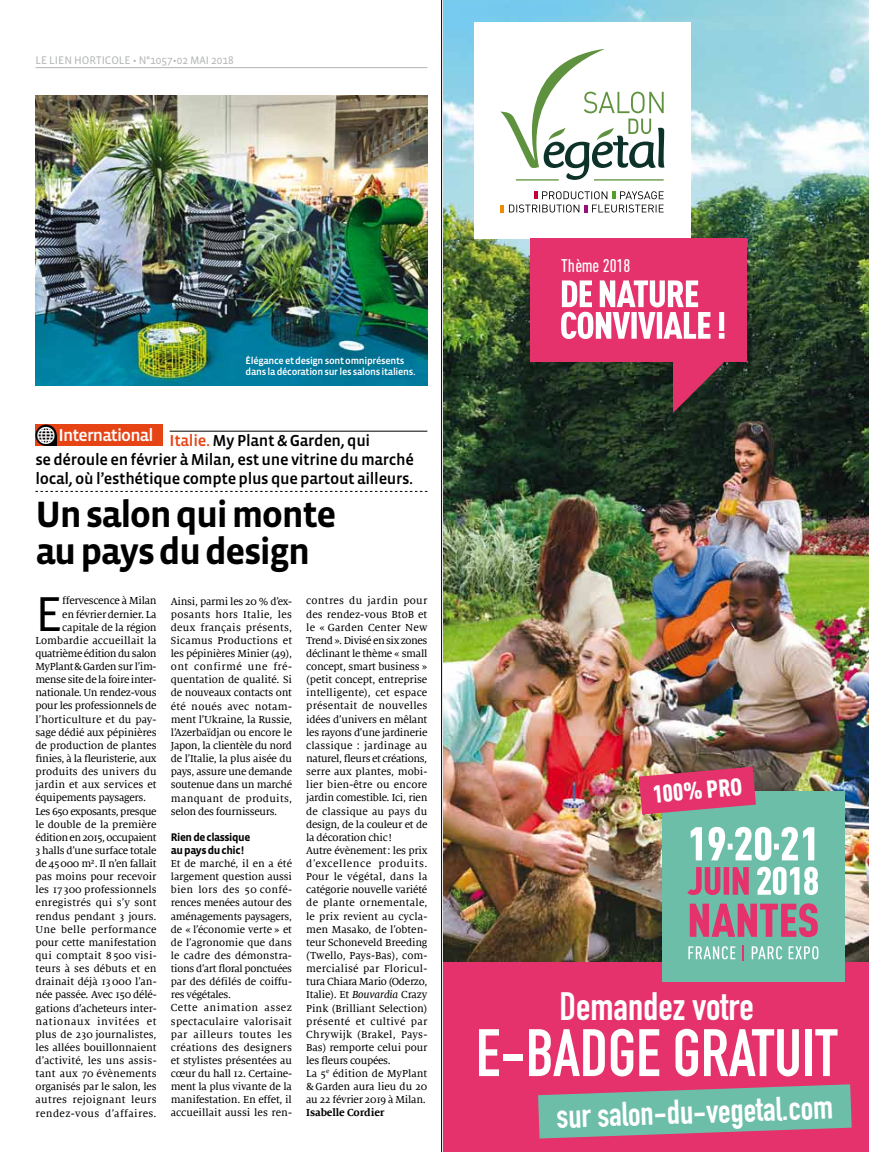
<style>
.page{position:relative;width:869px;height:1152px;background:#fff}
.page>*{position:absolute;margin:0;border:0;box-sizing:border-box;transform-origin:0 0}
.t1{font:700 65.88px "DIN Condensed";color:#fff}
.t2{font:50.12px "Vista Sans";color:#000}
.t3{font:700 39px "DIN Condensed";color:#fff}
.t4{font:700 37.5px/37.5px "Vista Sans";letter-spacing:-.04em;color:#000}
.t5{font:700 33.88px "DIN Condensed";color:#fff}
.t6{font:900 24.12px "DIN Cond";color:#fff}
.t7{font:500 18.12px "DIN Cond";color:#fff}
.t8{font:17.5px "Vista Sans Med";letter-spacing:-.05em;color:#fff}
.t9{font:16.25px/18.8px "Vista Sans Med";letter-spacing:-.02em;color:#000}
.t10{font:11.25px/13.1px "Milo Serif Text";letter-spacing:-.005em;color:#000;text-align:justify}
.t11{font:11.25px "Milo Serif Text";letter-spacing:-.025em;color:#000}
.t12{font:11.25px "Milo Serif Text";letter-spacing:-.035em;color:#000}
.t13{font:11.25px "Milo Serif Text";letter-spacing:.015em;color:#000}
.t14{font:11.25px "Milo Serif Text";letter-spacing:.025em;color:#000}
.t15{font:11.25px "Vista Sans";color:#b1b3b4}
.t16{font:700 11.25px/13.1px "Vista Sans";letter-spacing:-.04em;color:#000}
.t17{font:11.25px "Milo Serif Text";letter-spacing:-.04em;color:#000}
.t18{font:11.25px "Milo Serif Text";letter-spacing:-.03em;color:#000}
.t19{font:11.25px "Milo Serif Text";letter-spacing:.035em;color:#000}
.t20{font:11.25px "Milo Serif Text";letter-spacing:.05em;color:#000}
.t21{font:700 11.25px "Milo Serif";letter-spacing:-.01em;color:#000}
.t22{font:11.12px/13.1px "Milo Serif Text";letter-spacing:-.025em;color:#000;text-align:justify}
.t23{font:10px/11.2px "Vista Sans Med";letter-spacing:-.03em;color:#fff}
.s1{color:#e64415}
.s2{font-family:"Milo Serif Text Ita"}
</style>
<div class="page">
<hr style="left:35px;top:67px;width:392px;height:1px;background:#b1b3b4">
<img style="left:35px;top:96px;width:392px;height:289px">
<hr style="left:169px;top:431px;width:258px;height:1px;background:#000">
<svg style="left:35px;top:491px;width:392px;height:1px"></svg>
<div style="left:35px;top:424px;width:127px;height:22px;background:#e64415"></div>
<hr style="left:441px;top:0;width:1px;height:1152px;background:#000">
<div style="left:443px;top:958px;width:425px;height:194px;background:#e5316c"></div>
<img style="left:443px;top:0;width:425px;height:962px">
<div style="left:474px;top:23px;width:216px;height:216px;background:#fff"></div>
<svg style="left:500px;top:49px;width:164px;height:131px"></svg>
<svg style="left:500px;top:191px;width:163px;height:21px"></svg>
<div style="left:530px;top:239px;width:216px;height:123px;background:#e5316c"></div>
<svg style="left:672px;top:362px;width:54px;height:51px;background:#7a2d43"></svg>
<svg style="left:561px;top:280px;width:163px;height:59px"></svg>
<div style="left:661px;top:792px;width:183px;height:190px;background:#6dbea9"></div>
<svg style="left:638px;top:766px;width:117px;height:48px;background:#d04970"></svg>
<svg style="left:751px;top:946px;width:67px;height:13px"></svg>
<svg style="left:742px;top:945px;width:1px;height:15px"></svg>
<svg style="left:688px;top:946px;width:47px;height:13px"></svg>
<svg style="left:689px;top:903px;width:128px;height:34px"></svg>
<svg style="left:757px;top:866px;width:60px;height:29px"></svg>
<svg style="left:687px;top:867px;width:61px;height:28px"></svg>
<svg style="left:690px;top:827px;width:124px;height:33px"></svg>
<svg style="left:538px;top:1084px;width:313px;height:54px"></svg>
<svg style="left:35px;top:424px;width:22px;height:22px"></svg>
<p class="t15" style="left:35px;top:54px;width:200px">LE LIEN HORTICOLE • N°1057•02 MAI 2018</p>
<p class="t23" style="left:245px;top:355px;width:171px">Élégance et design sont omniprésents dans la décoration sur les salons italiens.</p>
<h3 class="t8" style="left:58px;top:426px;width:96px">International</h3>
<h3 class="t9" style="left:35px;top:432px;width:380px;text-indent:134px"><span class="s1">Italie.</span> My Plant &amp; Garden, qui<br>se déroule en février à Milan, est une vitrine du marché local, où l’esthétique compte plus que partout ailleurs.</h3>
<h3 class="t4" style="left:35px;top:496px;width:302px">Un salon qui monte au pays du design</h3>
<h2 class="t2" style="left:35px;top:588px;width:29px">E</h2>
<p class="t11" style="left:62px;top:595px;width:96px">ffervescence à Milan</p>
<p class="t11" style="left:62px;top:608px;width:96px">en février dernier. La</p>
<p class="t10" style="left:62px;top:621px;width:96px">capitale de la région</p>
<p class="t10" style="left:35px;top:634px;width:122px">Lombardie accueillait la</p>
<p class="t12" style="left:35px;top:647px;width:123px">quatrième édition du salon</p>
<p class="t18" style="left:35px;top:660px;width:123px">MyPlant&amp;Garden sur l’im-</p>
<p class="t12" style="left:35px;top:673px;width:123px">mense site de la foire inter-</p>
<p class="t11" style="left:35px;top:687px;width:123px">nationale. Un rendez-vous</p>
<p class="t11" style="left:35px;top:700px;width:123px">pour les professionnels de</p>
<p class="t10" style="left:35px;top:712px;width:123px">l’horticulture et du pay-</p>
<p class="t10" style="left:35px;top:726px;width:123px">sage dédié aux pépinières</p>
<p class="t10" style="left:35px;top:739px;width:122px">de production de plantes</p>
<p class="t11" style="left:35px;top:752px;width:123px">finies, à la fleuristerie, aux</p>
<p class="t10" style="left:35px;top:765px;width:123px">produits des univers du</p>
<p class="t10" style="left:35px;top:778px;width:123px">jardin et aux services et</p>
<p class="t11" style="left:35px;top:792px;width:112px">équipements paysagers.</p>
<p class="t12" style="left:35px;top:805px;width:122px">Les 650 exposants, presque</p>
<p class="t10" style="left:35px;top:817px;width:123px">le double de la première</p>
<p class="t17" style="left:35px;top:831px;width:122px">édition en 2015, occupaient</p>
<p class="t11" style="left:35px;top:844px;width:123px">3 halls d’une surface totale</p>
<p class="t11" style="left:35px;top:857px;width:123px">de 45000 m². Il n’en fallait</p>
<p class="t10" style="left:35px;top:870px;width:122px">pas moins pour recevoir</p>
<p class="t10" style="left:35px;top:883px;width:123px">les 17 300 professionnels</p>
<p class="t13" style="left:35px;top:897px;width:123px">enregistrés qui s’y sont</p>
<p class="t10" style="left:35px;top:909px;width:123px">rendus pendant 3 jours.</p>
<p class="t14" style="left:35px;top:923px;width:123px">Une belle performance</p>
<p class="t10" style="left:35px;top:936px;width:123px">pour cette manifestation</p>
<p class="t13" style="left:35px;top:949px;width:123px">qui comptait 8 500 visi-</p>
<p class="t10" style="left:35px;top:962px;width:122px">teurs à ses débuts et en</p>
<p class="t10" style="left:35px;top:975px;width:123px">drainait déjà 13000 l’an-</p>
<p class="t10" style="left:35px;top:988px;width:123px">née passée. Avec 150 délé-</p>
<p class="t10" style="left:35px;top:1001px;width:123px">gations d’acheteurs inter-</p>
<p class="t20" style="left:35px;top:1015px;width:123px">nationaux invitées et</p>
<p class="t10" style="left:35px;top:1027px;width:123px">plus de 230 journalistes,</p>
<p class="t10" style="left:35px;top:1041px;width:122px">les allées bouillonnaient</p>
<p class="t10" style="left:35px;top:1054px;width:123px">d’activité, les uns assis-</p>
<p class="t10" style="left:35px;top:1067px;width:123px">tant aux 70 évènements</p>
<p class="t10" style="left:35px;top:1080px;width:123px">organisés par le salon, les</p>
<p class="t14" style="left:35px;top:1094px;width:123px">autres rejoignant leurs</p>
<p class="t19" style="left:35px;top:1107px;width:123px">rendez-vous d’affaires.</p>
<p class="t10" style="left:171px;top:594px;width:123px">Ainsi, parmi les 20 % d’ex&shy;posants hors Italie, les deux français présents, Sicamus Productions et les pépinières Minier (49), ont confirmé une fré&shy;quentation de qualité. Si de nouveaux contacts ont été noués avec notam&shy;ment l’Ukraine, la Russie, l’Azerbaïdjan ou encore le Japon, la clientèle du nord de l’Italie, la plus aisée du pays, assure une demande soutenue dans un marché manquant de produits, selon des fournisseurs.</p>
<p class="t16" style="left:171px;top:831px;width:81px">Rien de classique au pays du chic!</p>
<p class="t22" style="left:171px;top:857px;width:123px">Et de marché, il en a été largement question aussi bien lors des 50 confé&shy;rences menées autour des aménagements paysagers, de « l’économie verte » et de l’agronomie que dans le cadre des démonstra&shy;tions d’art floral ponctuées par des défilés de coiffu&shy;res végétales.</p>
<p class="t10" style="left:171px;top:1001px;width:123px">Cette animation assez spectaculaire valorisait par ailleurs toutes les créations des designers et stylistes présentées au cœur du hall 12. Certaine&shy;ment la plus vivante de la manifestation. En effet, il accueillait aussi les ren-</p>
<p class="t10" style="left:306px;top:594px;width:123px;text-align:left">contres du jardin pour des rendez-vous BtoB et le « Garden Center New<br>Trend ». Divisé en six zones déclinant le thème « small concept, smart business » (petit concept, entreprise intelligente), cet espace présentait de nouvelles idées d’univers en mêlant les rayons d’une jardinerie classique : jardinage au naturel, fleurs et créations, serre aux plantes, mobi&shy;lier bien-être ou encore jardin comestible. Ici, rien de classique au pays du design, de la couleur et de la décoration chic!<br>Autre évènement: les prix d’excellence produits.<br>Pour le végétal, dans la catégorie nouvelle variété de plante ornementale, le prix revient au cycla&shy;men Masako, de l’obten&shy;teur Schoneveld Breeding (Twello, Pays-Bas), com&shy;mercialisé par Floricul&shy;tura Chiara Mario (Oderzo,<br>Italie). Et <span class="s2">Bouvardia</span> Crazy<br>Pink (Brilliant Selection) présenté et cultivé par<br>Chrywijk (Brakel, Pays-<br>Bas) remporte celui pour les fleurs coupées.<br>La 5<sup>e</sup> édition de MyPlant &amp;Garden aura lieu du 20 au 22 février 2019 à Milan.</p>
<p class="t21" style="left:306px;top:1106px;width:80px">Isabelle Cordier</p>
<h3 class="t7" style="left:561px;top:254px;width:71px">Thème 2018</h3>
<h3 class="t6" style="left:651px;top:779px;width:91px;rotate:-5deg">100% PRO</h3>
<h3 class="t3" style="left:559px;top:983px;width:196px">Demandez votre</h3>
<h1 class="t1" style="left:475px;top:1014px;width:363px">E-BADGE GRATUIT</h1>
<h3 class="t5" style="left:555px;top:1096px;width:278px;rotate:-2deg">sur salon-du-vegetal.com</h3>
</div>
